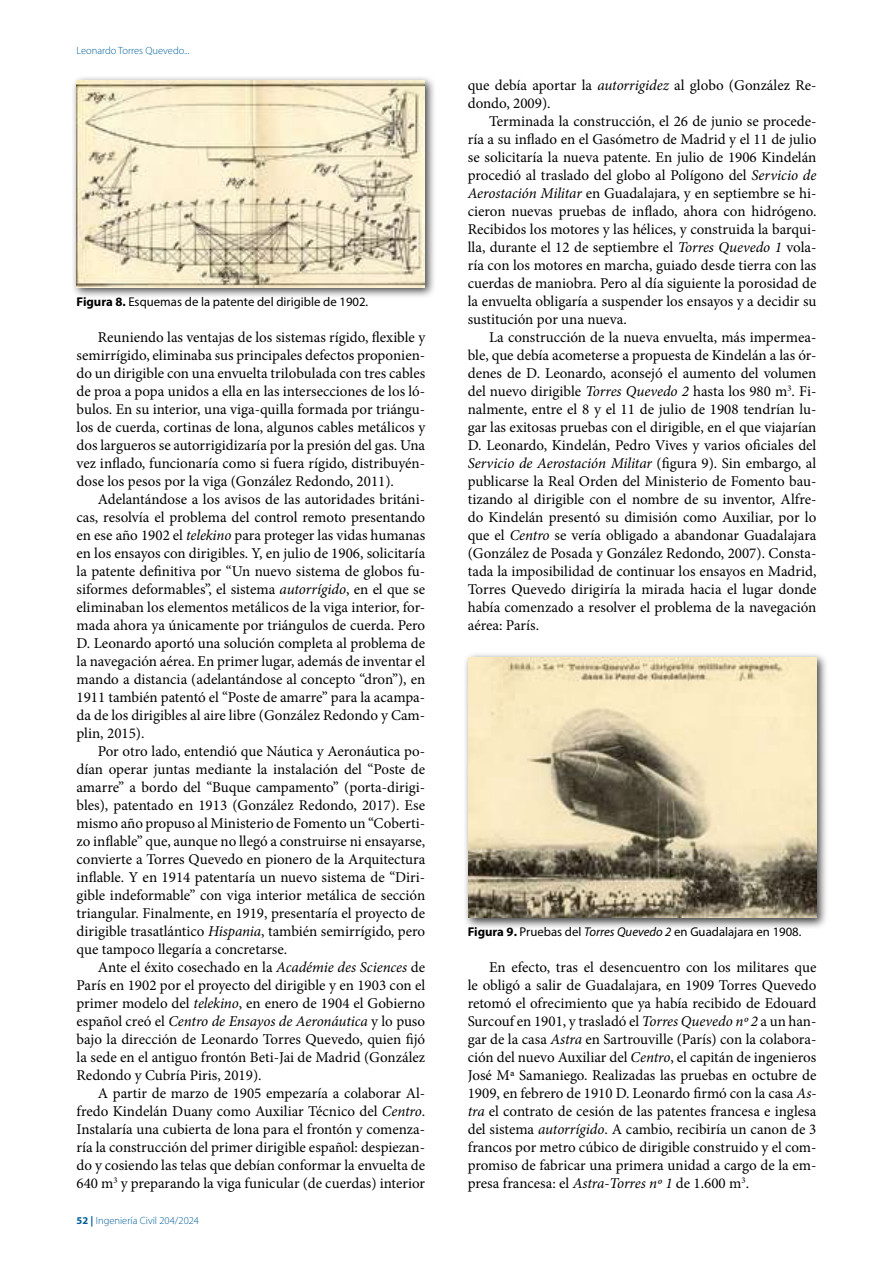
<style>
.page{position:relative;width:893px;height:1263px;background:#fff}
.page>*{position:absolute;margin:0;border:0;box-sizing:border-box;transform-origin:0 0}
.t1{font:15px/18px "Minion Pro";color:#000;text-align:justify}
.t2{font:12.75px "Myriad Pro";color:#000}
.t3{font:300 10.5px "Myriad Pro";color:#005f98}
.s1{font-weight:700}
.s2{font-style:italic}
</style>
<div class="page">
<div style="left:72px;top:76px;width:364px;height:223px;background:#000;opacity:.75"></div>
<img style="left:77px;top:81px;width:348px;height:207px">
<div style="left:463px;top:653px;width:365px;height:276px;background:#000;opacity:.75"></div>
<img style="left:468px;top:657px;width:348px;height:261px">
<p class="t3" style="left:77px;top:44px;width:115px">Leonardo Torres Quevedo...</p>
<p class="t2" style="left:77px;top:294px;width:293px"><span class="s1">Figura 8.</span> Esquemas de la patente del dirigible de 1902.</p>
<p class="t1" style="left:77px;top:328px;width:350px;text-indent:21px">Reuniendo las ventajas de los sistemas rígido, flexible y semirrígido, eliminaba sus principales defectos proponien&shy;do un dirigible con una envuelta trilobulada con tres cables de proa a popa unidos a ella en las intersecciones de los ló&shy;bulos. En su interior, una viga-quilla formada por triángu&shy;los de cuerda, cortinas de lona, algunos cables metálicos y dos largueros se autorrigidizaría por la presión del gas. Una vez inflado, funcionaría como si fuera rígido, distribuyén&shy;dose los pesos por la viga (González Redondo, 2011).</p>
<p class="t1" style="left:77px;top:490px;width:350px;text-indent:21px">Adelantándose a los avisos de las autoridades británi&shy;cas, resolvía el problema del control remoto presentando en ese año 1902 el <span class="s2">telekino</span> para proteger las vidas humanas en los ensayos con dirigibles. Y, en julio de 1906, solicitaría la patente definitiva por “Un nuevo sistema de globos fu&shy;siformes deformables”, el sistema <span class="s2">autorrígido</span>, en el que se eliminaban los elementos metálicos de la viga interior, for&shy;mada ahora ya únicamente por triángulos de cuerda. Pero D. Leonardo aportó una solución completa al problema de la navegación aérea. En primer lugar, además de inventar el mando a distancia (adelantándose al concepto “dron”), en 1911 también patentó el “Poste de amarre” para la acampa&shy;da de los dirigibles al aire libre (González Redondo y Cam&shy;plin, 2015).</p>
<p class="t1" style="left:77px;top:742px;width:350px;text-indent:21px">Por otro lado, entendió que Náutica y Aeronáutica po&shy;dían operar juntas mediante la instalación del “Poste de amarre” a bordo del “Buque campamento” (porta-dirigi&shy;bles), patentado en 1913 (González Redondo, 2017). Ese mismo año propuso al Ministerio de Fomento un “Coberti&shy;zo inflable” que, aunque no llegó a construirse ni ensayarse, convierte a Torres Quevedo en pionero de la Arquitectura inflable. Y en 1914 patentaría un nuevo sistema de “Diri&shy;gible indeformable” con viga interior metálica de sección triangular. Finalmente, en 1919, presentaría el proyecto de dirigible trasatlántico <span class="s2">Hispania</span>, también semirrígido, pero que tampoco llegaría a concretarse.</p>
<p class="t1" style="left:77px;top:958px;width:350px;text-indent:21px">Ante el éxito cosechado en la <span class="s2">Académie des Sciences</span> de París en 1902 por el proyecto del dirigible y en 1903 con el primer modelo del <span class="s2">telekino</span>, en enero de 1904 el Gobierno español creó el <span class="s2">Centro de Ensayos de Aeronáutica</span> y lo puso bajo la dirección de Leonardo Torres Quevedo, quien fijó la sede en el antiguo frontón Beti-Jai de Madrid (González Redondo y Cubría Piris, 2019).</p>
<p class="t1" style="left:77px;top:1084px;width:350px;text-indent:21px">A partir de marzo de 1905 empezaría a colaborar Al&shy;fredo Kindelán Duany como Auxiliar Técnico del <span class="s2">Centro</span>.<br>Instalaría una cubierta de lona para el frontón y comenza&shy;ría la construcción del primer dirigible español: despiezan&shy;do y cosiendo las telas que debían conformar la envuelta de 640 m<sup>3</sup> y preparando la viga funicular (de cuerdas) interior</p>
<p class="t3" style="left:77px;top:1214px;width:124px"><span class="s1">52 |</span> Ingeniería Civil 204/2024</p>
<p class="t1" style="left:468px;top:76px;width:350px">que debía aportar la <span class="s2">autorrigidez</span> al globo (González Re&shy;dondo, 2009).</p>
<p class="t1" style="left:468px;top:112px;width:350px;text-indent:21px">Terminada la construcción, el 26 de junio se procede&shy;ría a su inflado en el Gasómetro de Madrid y el 11 de julio se solicitaría la nueva patente. En julio de 1906 Kindelán procedió al traslado del globo al Polígono del <span class="s2">Servicio de Aerostación Militar</span> en Guadalajara, y en septiembre se hi&shy;cieron nuevas pruebas de inflado, ahora con hidrógeno.<br>Recibidos los motores y las hélices, y construida la barqui&shy;lla, durante el 12 de septiembre el <span class="s2">Torres Quevedo 1</span> vola&shy;ría con los motores en marcha, guiado desde tierra con las cuerdas de maniobra. Pero al día siguiente la porosidad de la envuelta obligaría a suspender los ensayos y a decidir su sustitución por una nueva.</p>
<p class="t1" style="left:468px;top:328px;width:350px;text-indent:21px">La construcción de la nueva envuelta, más impermea&shy;ble, que debía acometerse a propuesta de Kindelán a las ór&shy;denes de D. Leonardo, aconsejó el aumento del volumen del nuevo dirigible <span class="s2">Torres Quevedo 2</span> hasta los 980 m<sup>3</sup>. Fi&shy;nalmente, entre el 8 y el 11 de julio de 1908 tendrían lu&shy;gar las exitosas pruebas con el dirigible, en el que viajarían D. Leonardo, Kindelán, Pedro Vives y varios oficiales del <span class="s2">Servicio de Aerostación Militar</span> (figura 9). Sin embargo, al publicarse la Real Orden del Ministerio de Fomento bau&shy;tizando al dirigible con el nombre de su inventor, Alfre&shy;do Kindelán presentó su dimisión como Auxiliar, por lo que el <span class="s2">Centro</span> se vería obligado a abandonar Guadalajara (González de Posada y González Redondo, 2007). Consta&shy;tada la imposibilidad de continuar los ensayos en Madrid, Torres Quevedo dirigiría la mirada hacia el lugar donde había comenzado a resolver el problema de la navegación aérea: París.</p>
<p class="t2" style="left:468px;top:924px;width:335px"><span class="s1">Figura 9.</span> Pruebas del <span class="s2">Torres Quevedo 2</span> en Guadalajara en 1908.</p>
<p class="t1" style="left:468px;top:958px;width:350px;text-indent:21px">En efecto, tras el desencuentro con los militares que le obligó a salir de Guadalajara, en 1909 Torres Quevedo retomó el ofrecimiento que ya había recibido de Edouard Surcouf en 1901, y trasladó el <span class="s2">Torres Quevedo nº 2</span> a un han&shy;gar de la casa <span class="s2">Astra</span> en Sartrouville (París) con la colabora&shy;ción del nuevo Auxiliar del <span class="s2">Centro</span>, el capitán de ingenieros José Mª Samaniego. Realizadas las pruebas en octubre de 1909, en febrero de 1910 D. Leonardo firmó con la casa <span class="s2">As&shy;tra</span> el contrato de cesión de las patentes francesa e inglesa del sistema <span class="s2">autorrígido</span>. A cambio, recibiría un canon de 3 francos por metro cúbico de dirigible construido y el com&shy;promiso de fabricar una primera unidad a cargo de la em&shy;presa francesa: el <span class="s2">Astra-Torres nº 1</span> de 1.600 m<sup>3</sup>.</p>
</div>
